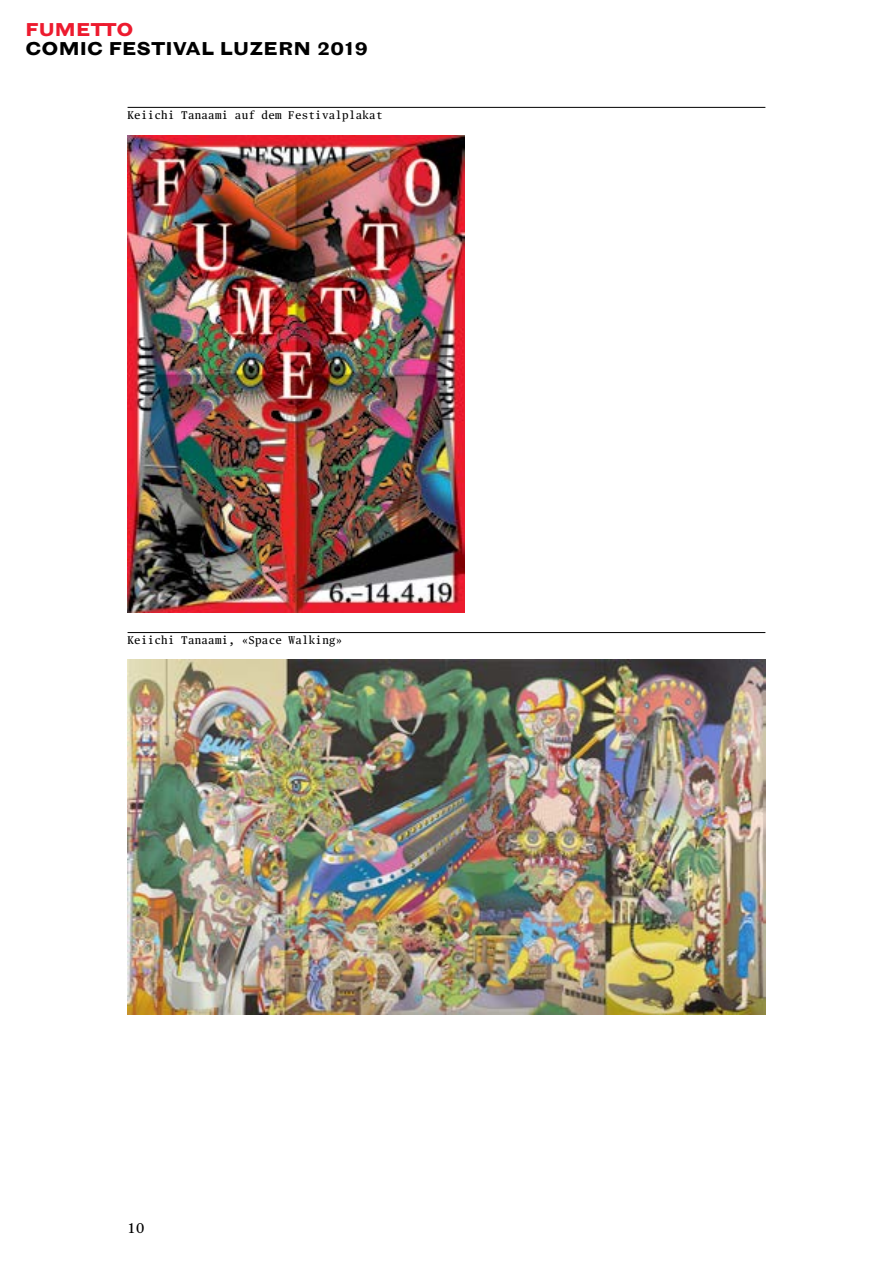
<style>
.page{position:relative;width:893px;height:1263px;background:#fff}
.page>*{position:absolute;margin:0;border:0;box-sizing:border-box;transform-origin:0 0}
.t1{font:700 expanded 18.75px "Grotesque";letter-spacing:.01em;color:#000}
.t2{font:700 expanded 18.75px "Grotesque";letter-spacing:.01em;color:#ed1b2f}
.t3{font:14.25px "Publico Text Mono";color:#000}
.t4{font:11.25px "Publico Text Mono";letter-spacing:.02em;color:#000}
</style>
<div class="page">
<hr style="left:128px;top:107px;width:637px;height:1px;background:#000">
<hr style="left:128px;top:632px;width:637px;height:1px;background:#000">
<img style="left:128px;top:659px;width:637px;height:355px">
<img style="left:128px;top:135px;width:337px;height:477px">
<h1 class="t2" style="left:26px;top:18px;width:110px">FUMETTO</h1>
<h1 class="t1" style="left:26px;top:38px;width:344px">COMIC FESTIVAL LUZERN 2019</h1>
<p class="t4" style="left:128px;top:107px;width:256px">Keiichi Tanaami auf dem Festivalplakat</p>
<p class="t4" style="left:128px;top:632px;width:216px">Keiichi Tanaami, «Space Walking»</p>
<p class="t3" style="left:128px;top:1217px;width:18px">10</p>
</div>
